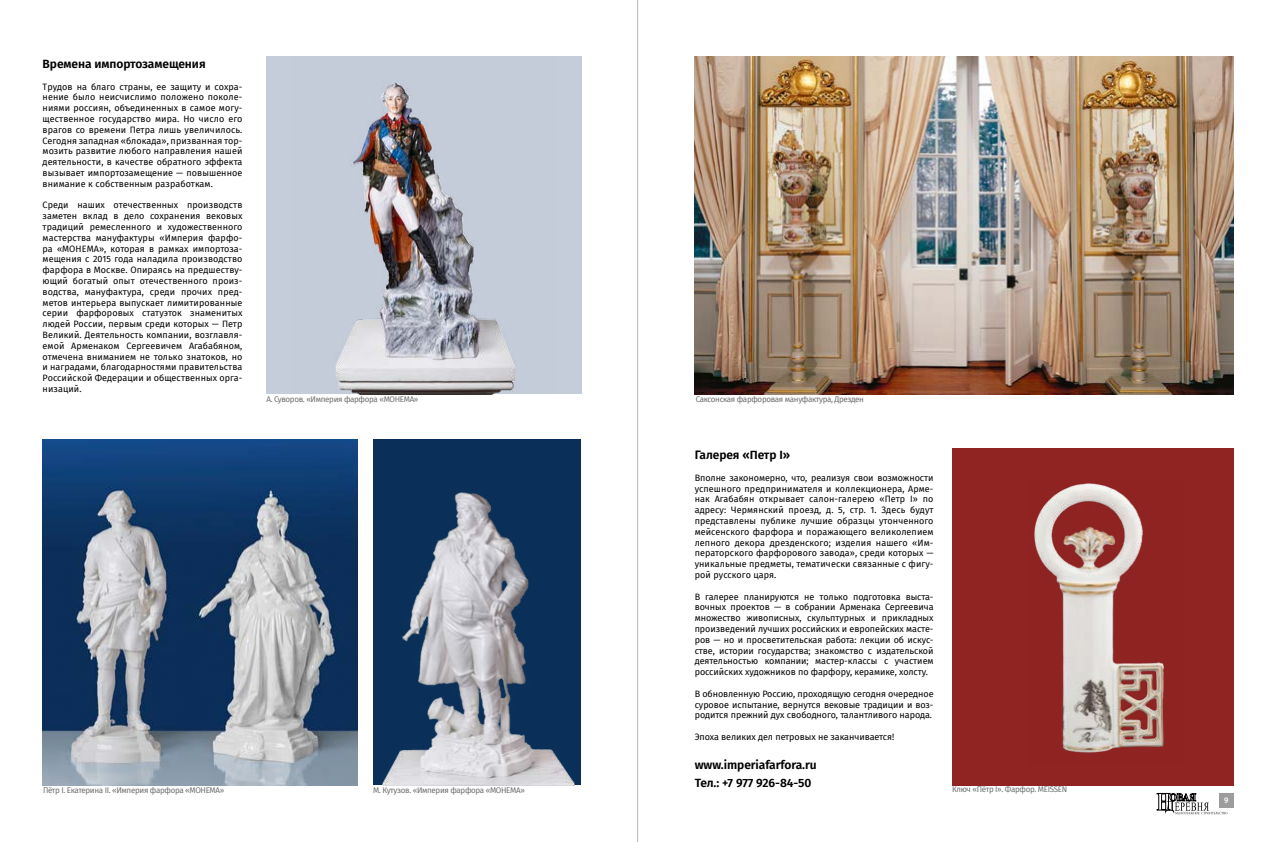
<style>
.page{position:relative;width:1276px;height:842px;background:#fff}
.page>*{position:absolute;margin:0;border:0;box-sizing:border-box;transform-origin:0 0}
.t1{font:600 12px/18px "Fira Sans";letter-spacing:-.005em;color:#000}
.t2{font:9px/10.8px "Fira Sans";letter-spacing:-.005em;color:#000;text-align:justify}
.t3{font:8px "Fira Sans";letter-spacing:-.04em;color:#6e6e6e}
.t4{font:500 8px "Fira Sans";color:#fff}
</style>
<div class="page">
<svg style="left:1156px;top:793px;width:71px;height:21px"></svg>
<div style="left:1219px;top:793px;width:14px;height:14px;background:#9c9c9d"></div>
<hr style="left:637px;top:0;width:1px;height:842px;background:#b5b6b7">
<img style="left:42px;top:439px;width:315px;height:346px">
<div style="left:266px;top:57px;width:315px;height:337px;background:#c5cddb"></div>
<img style="left:335px;top:81px;width:182px;height:313px">
<img style="left:373px;top:439px;width:208px;height:346px">
<div style="left:952px;top:448px;width:281px;height:337px;background:#8f2423"></div>
<img style="left:1034px;top:483px;width:130px;height:270px">
<img style="left:694px;top:57px;width:539px;height:337px">
<h1 class="t1" style="left:43px;top:54px;width:165px">Времена импортозамещения</h1>
<p class="t2" style="left:43px;top:81px;width:201px">Трудов на благо страны, ее защиту и сохра&shy;нение было неисчислимо положено поколе&shy;ниями россиян, объединенных в самое могу&shy;щественное государство мира. Но число его врагов со времени Петра лишь увеличилось.<br>Сегодня западная «блокада», призванная тор&shy;мозить развитие любого направления нашей деятельности, в качестве обратного эффекта вызывает импортозамещение — повышенное внимание к собственным разработкам.</p>
<p class="t2" style="left:43px;top:200px;width:201px">Среди наших отечественных производств заметен вклад в дело сохранения вековых традиций ремесленного и художественного мастерства мануфактуры «Империя фарфо&shy;ра «МОНЕМА», которая в рамках импортоза&shy;мещения с 2015 года наладила производство фарфора в Москве. Опираясь на предшеству&shy;ющий богатый опыт отечественного произ&shy;водства, мануфактура, среди прочих пред&shy;метов интерьера выпускает лимитированные серии фарфоровых статуэток знаменитых людей России, первым среди которых — Петр Великий. Деятельность компании, возглавля&shy;емой Арменаком Сергеевичем Агабабяном, отмечена вниманием не только знатоков, но и наградами, благодарностями правительства Российской Федерации и общественных орга&shy;низаций.</p>
<p class="t3" style="left:266px;top:393px;width:154px">А. Суворов. «Империя фарфора «МОНЕМА»</p>
<p class="t3" style="left:43px;top:784px;width:183px">Пётр I. Екатерина II. «Империя фарфора «МОНЕМА»</p>
<p class="t3" style="left:373px;top:784px;width:153px">М. Кутузов. «Империя фарфора «МОНЕМА»</p>
<p class="t3" style="left:695px;top:393px;width:170px">Саксонская фарфоровая мануфактура, Дрезден</p>
<h1 class="t1" style="left:694px;top:445px;width:97px">Галерея «Петр I»</h1>
<p class="t2" style="left:694px;top:472px;width:240px">Вполне закономерно, что, реализуя свои возможности успешного предпринимателя и коллекционера, Арме&shy;нак Агабабян открывает салон-галерею «Петр I» по адресу: Чермянский проезд, д. 5, стр. 1. Здесь будут представлены публике лучшие образцы утонченного мейсенского фарфора и поражающего великолепием лепного декора дрезденского; изделия нашего «Им&shy;ператорского фарфорового завода», среди которых — уникальные предметы, тематически связанные с фигу&shy;рой русского царя.</p>
<p class="t2" style="left:694px;top:591px;width:240px">В галерее планируются не только подготовка выста&shy;вочных проектов — в собрании Арменака Сергеевича множество живописных, скульптурных и прикладных произведений лучших российских и европейских масте&shy;ров — но и просветительская работа: лекции об искус&shy;стве, истории государства; знакомство с издательской деятельностью компании; мастер-классы с участием российских художников по фарфору, керамике, холсту.</p>
<p class="t2" style="left:694px;top:688px;width:240px">В обновленную Россию, проходящую сегодня очередное суровое испытание, вернутся вековые традиции и воз&shy;родится прежний дух свободного, талантливого народа.</p>
<p class="t2" style="left:694px;top:731px;width:201px">Эпоха великих дел петровых не заканчивается!</p>
<h1 class="t1" style="left:694px;top:755px;width:123px">www.imperiafarfora.ru<br>Тел.: +7 977 926-84-50</h1>
<p class="t3" style="left:952px;top:783px;width:117px">Ключ «Пётр I». Фарфор. MEISSEN</p>
<p class="t4" style="left:1224px;top:793px;width:6px">9</p>
</div>
